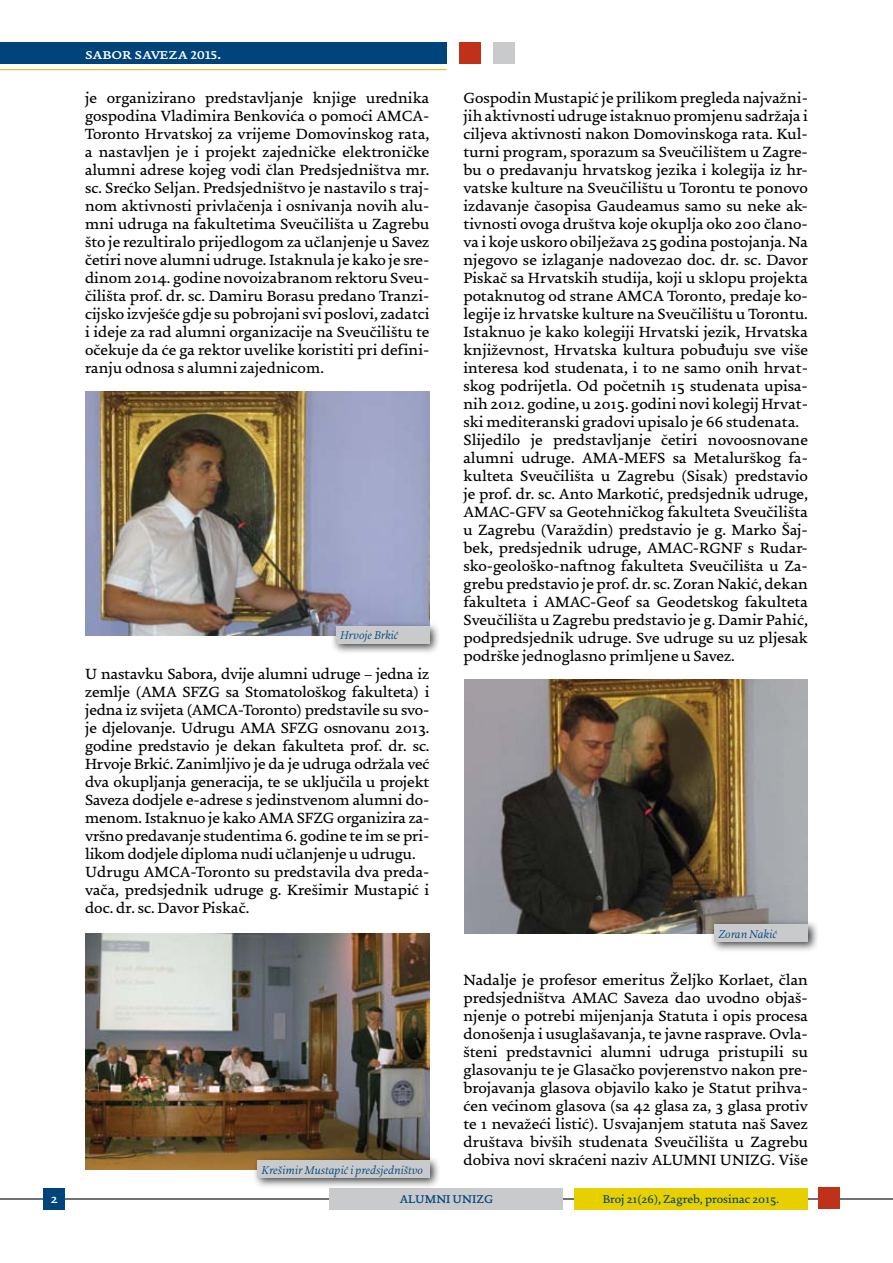
<style>
.page{position:relative;width:893px;height:1263px;background:#fff}
.page>*{position:absolute;margin:0;border:0;box-sizing:border-box;transform-origin:0 0}
.t1{font:500 15.75px/18px "Uni Zg";color:#000;text-align:justify}
.t2{font:700 15.75px "Uni Zg";letter-spacing:-.015em;color:#fff}
.t3{font:700 13.5px "Uni Zg";color:#fff}
.t4{font:italic 300 12px "Uni Zg";color:#00447c}
.t5{font:500 12px "Uni Zg";color:#00447c}
.t6{font:700 12px "Uni Zg";color:#00447c}
</style>
<div class="page">
<hr style="left:0;top:1198px;width:893px;height:1px;background:#717073">
<div style="left:44px;top:1188px;width:21px;height:21px;background:#00447c"></div>
<div style="left:819px;top:1187px;width:21px;height:22px;background:#c0311a"></div>
<div style="left:330px;top:1188px;width:233px;height:21px;background:#c9cacc"></div>
<div style="left:574px;top:1188px;width:234px;height:21px;background:#e8cf00"></div>
<div style="left:0;top:43px;width:446px;height:21px;background:#00447c"></div>
<div style="left:459px;top:43px;width:21px;height:21px;background:#c0311a"></div>
<div style="left:493px;top:43px;width:21px;height:21px;background:#c9cacc"></div>
<hr style="left:0;top:69px;width:446px;height:1px;background:#deb408">
<img style="left:85px;top:391px;width:344px;height:245px">
<img style="left:85px;top:933px;width:344px;height:236px">
<img style="left:464px;top:679px;width:343px;height:254px">
<div style="left:331px;top:621px;width:110px;height:33px;background:#000;opacity:.75"></div>
<div style="left:336px;top:626px;width:93px;height:17px;background:#c9cacc"></div>
<div style="left:709px;top:919px;width:110px;height:34px;background:#000;opacity:.75"></div>
<div style="left:714px;top:924px;width:94px;height:18px;background:#c9cacc"></div>
<div style="left:252px;top:1155px;width:188px;height:34px;background:#000;opacity:.75"></div>
<div style="left:257px;top:1161px;width:172px;height:17px;background:#c9cacc"></div>
<p class="t2" style="left:85px;top:45px;width:138px">sabor saveza 2015.</p>
<p class="t1" style="left:85px;top:90px;width:346px">je organizirano predstavljanje knjige urednika gospodina Vladimira Benkovića o pomoći AMCA-Toronto Hrvatskoj za vrijeme Domovinskog rata, a nastavljen je i projekt zajedničke elektroničke alumni adrese kojeg vodi član Predsjedništva mr. sc. Srećko Seljan. Predsjedništvo je nastavilo s traj&shy;nom aktivnosti privlačenja i osnivanja novih alu&shy;mni udruga na fakultetima Sveučilišta u Zagrebu što je rezultiralo prijedlogom za učlanjenje u Savez četiri nove alumni udruge. Istaknula je kako je sre&shy;dinom 2014. godine novoizabranom rektoru Sveu&shy;čilišta prof. dr. sc. Damiru Borasu predano Tranzi&shy;cijsko izvješće gdje su pobrojani svi poslovi, zadatci i ideje za rad alumni organizacije na Sveučilištu te očekuje da će ga rektor uvelike koristiti pri defini&shy;ranju odnosa s alumni zajednicom.</p>
<p class="t4" style="left:340px;top:629px;width:60px">Hrvoje Brkić</p>
<p class="t1" style="left:85px;top:666px;width:346px;text-align:left">U nastavku Sabora, dvije alumni udruge – jedna iz zemlje (AMA SFZG sa Stomatološkog fakulteta) i jedna iz svijeta (AMCA-Toronto) predstavile su svo&shy;je djelovanje. Udrugu AMA SFZG osnovanu 2013. godine predstavio je dekan fakulteta prof. dr. sc.<br>Hrvoje Brkić. Zanimljivo je da je udruga održala već dva okupljanja generacija, te se uključila u projekt Saveza dodjele e-adrese s jedinstvenom alumni do&shy;menom. Istaknuo je kako AMA SFZG organizira za&shy;vršno predavanje studentima 6. godine te im se pri&shy;likom dodjele diploma nudi učlanjenje u udrugu.<br>Udrugu AMCA-Toronto su predstavila dva preda&shy;vača, predsjednik udruge g. Krešimir Mustapić i doc. dr. sc. Davor Piskač.</p>
<p class="t4" style="left:261px;top:1163px;width:163px">Krešimir Mustapić i predsjedništvo</p>
<p class="t1" style="left:463px;top:90px;width:346px;text-align:left">Gospodin Mustapić je prilikom pregleda najvažni&shy;jih aktivnosti udruge istaknuo promjenu sadržaja i ciljeva aktivnosti nakon Domovinskoga rata. Kul&shy;turni program, sporazum sa Sveučilištem u Zagre&shy;bu o predavanju hrvatskog jezika i kolegija iz hr&shy;vatske kulture na Sveučilištu u Torontu te ponovo izdavanje časopisa Gaudeamus samo su neke ak&shy;tivnosti ovoga društva koje okuplja oko 200 člano&shy;va i koje uskoro obilježava 25 godina postojanja. Na njegovo se izlaganje nadovezao doc. dr. sc. Davor Piskač sa Hrvatskih studija, koji u sklopu projekta potaknutog od strane AMCA Toronto, predaje ko&shy;legije iz hrvatske kulture na Sveučilištu u Torontu.<br>Istaknuo je kako kolegiji Hrvatski jezik, Hrvatska književnost, Hrvatska kultura pobuđuju sve više interesa kod studenata, i to ne samo onih hrvat&shy;skog podrijetla. Od početnih 15 studenata upisa&shy;nih 2012. godine, u 2015. godini novi kolegij Hrvat&shy;ski mediteranski gradovi upisalo je 66 studenata.<br>Slijedilo je predstavljanje četiri novoosnovane alumni udruge. AMA-MEFS sa Metalurškog fa&shy;kulteta Sveučilišta u Zagrebu (Sisak) predstavio je prof. dr. sc. Anto Markotić, predsjednik udruge, AMAC-GFV sa Geotehničkog fakulteta Sveučilišta u Zagrebu (Varaždin) predstavio je g. Marko Šaj&shy;bek, predsjednik udruge, AMAC-RGNF s Rudar&shy;sko-geološko-naftnog fakulteta Sveučilišta u Za&shy;grebu predstavio je prof. dr. sc. Zoran Nakić, dekan fakulteta i AMAC-Geof sa Geodetskog fakulteta Sveučilišta u Zagrebu predstavio je g. Damir Pahić, podpredsjednik udruge. Sve udruge su uz pljesak podrške jednoglasno primljene u Savez.</p>
<p class="t4" style="left:719px;top:927px;width:60px">Zoran Nakić</p>
<p class="t1" style="left:463px;top:972px;width:346px">Nadalje je profesor emeritus Željko Korlaet, član predsjedništva AMAC Saveza dao uvodno objaš&shy;njenje o potrebi mijenjanja Statuta i opis procesa donošenja i usuglašavanja, te javne rasprave. Ovla&shy;šteni predstavnici alumni udruga pristupili su glasovanju te je Glasačko povjerenstvo nakon pre&shy;brojavanja glasova objavilo kako je Statut prihva&shy;ćen većinom glasova (sa 42 glasa za, 3 glasa protiv te 1 nevažeći listić). Usvajanjem statuta naš Savez društava bivših studenata Sveučilišta u Zagrebu dobiva novi skraćeni naziv ALUMNI UNIZG. Više</p>
<p class="t3" style="left:51px;top:1191px;width:8px">2</p>
<p class="t6" style="left:400px;top:1193px;width:95px">ALUMNI UNIZG</p>
<p class="t5" style="left:603px;top:1193px;width:178px">Broj 21(26), Zagreb, prosinac 2015.</p>
</div>
